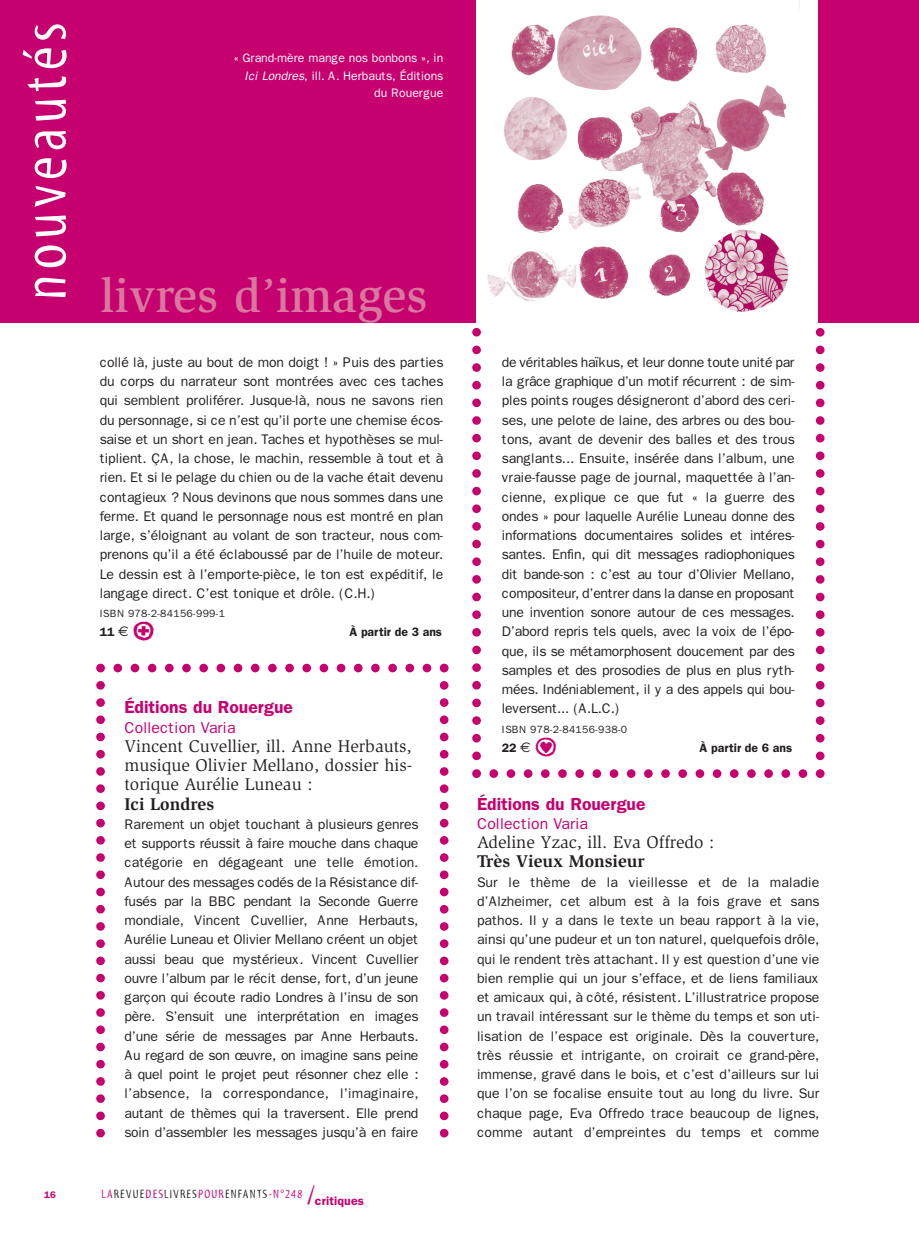
<style>
.page{position:relative;width:919px;height:1241px;background:#fff}
.page>*{position:absolute;margin:0;border:0;box-sizing:border-box;transform-origin:0 0}
.t1{font:63px "Myriad Tilt";letter-spacing:.08em;color:#fff}
.t2{font:500 49px "Slimbach";color:#d9789e}
.t3{font:35px "Ale Signs White LL";color:#c6006f}
.t4{font:17.5px/19.2px "Slimbach";color:#231f20;text-align:justify}
.t5{font:600 17.5px "Franklin Gothic";color:#c6006f}
.t6{font:700 17.5px "Slimbach";color:#231f20}
.t7{font:15.75px "Franklin Gothic";color:#c6006f}
.t8{font:14px/19.2px "Franklin Gothic";letter-spacing:-.01em;color:#231f20;text-align:justify}
.t9{font:12.25px/17.5px "Franklin Gothic";letter-spacing:-.005em;color:#fff;text-align:right}
.t10{font:12.25px "Myriad Tilt";letter-spacing:.1em;color:#231f20}
.t11{font:600 12.25px "Franklin Gothic";color:#231f20}
.t12{font:10.5px "Franklin Gothic";letter-spacing:.03em;color:#231f20}
.t13{font:600 9.62px "Franklin Gothic";color:#c6006f}
.s1{font-style:italic}
.s2{font-family:"Euro Sans";font-weight:400;font-size:14px}
.s3{color:#c6006f}
.s4{font-size:26.25px;color:#c6006f}
.s5{font-family:"Franklin Gothic";font-weight:600;color:#c6006f}
</style>
<div class="page">
<div style="left:0;top:0;width:919px;height:323px;background:#c6006f"></div>
<svg style="left:96px;top:664px;width:352px;height:474px"></svg>
<svg style="left:472px;top:310px;width:352px;height:468px"></svg>
<div style="left:477px;top:0;width:340px;height:323px;background:#fff"></div>
<img style="left:487px;top:15px;width:302px;height:297px">
<h1 class="t1" style="left:22px;top:301px;width:280px;rotate:-90deg">nouveautés</h1>
<p class="t13" style="left:44px;top:1191px;width:13px">16</p>
<p class="t9" style="left:234px;top:51px;width:211px">« Grand-mère mange nos bonbons », in<br><span class="s1">Ici Londres</span>, ill. A. Herbauts, Éditions du Rouergue</p>
<h2 class="t2" style="left:100px;top:276px;width:328px">livres d’images</h2>
<p class="t8" style="left:100px;top:354px;width:345px">collé là, juste au bout de mon doigt ! » Puis des parties du corps du narrateur sont montrées avec ces taches qui semblent proliférer. Jusque-là, nous ne savons rien du personnage, si ce n’est qu’il porte une chemise écos&shy;saise et un short en jean. Taches et hypothèses se mul&shy;tiplient. ÇA, la chose, le machin, ressemble à tout et à rien. Et si le pelage du chien ou de la vache était devenu contagieux ? Nous devinons que nous sommes dans une ferme. Et quand le personnage nous est montré en plan large, s’éloignant au volant de son tracteur, nous com&shy;prenons qu’il a été éclaboussé par de l’huile de moteur.<br>Le dessin est à l’emporte-pièce, le ton est expéditif, le langage direct. C’est tonique et drôle. (C.H.)</p>
<p class="t12" style="left:100px;top:610px;width:127px">ISBN 978-2-84156-999-1</p>
<p class="t11" style="left:100px;top:628px;width:30px">11 <span class="s2">€</span></p>
<h3 class="t3" style="left:132px;top:609px;width:24px">U</h3>
<p class="t11" style="left:349px;top:628px;width:94px">À partir de 3 ans</p>
<p class="t5" style="left:124px;top:701px;width:170px">Éditions du Rouergue</p>
<p class="t7" style="left:124px;top:722px;width:112px">Collection Varia</p>
<p class="t4" style="left:124px;top:738px;width:289px">Vincent Cuvellier, ill. Anne Herbauts, musique Olivier Mellano, dossier his&shy;torique Aurélie Luneau :</p>
<p class="t6" style="left:124px;top:797px;width:91px">Ici Londres</p>
<p class="t8" style="left:124px;top:816px;width:295px">Rarement un objet touchant à plusieurs genres et supports réussit à faire mouche dans chaque catégorie en dégageant une telle émotion.<br>Autour des messages codés de la Résistance dif&shy;fusés par la BBC pendant la Seconde Guerre mondiale, Vincent Cuvellier, Anne Herbauts, Aurélie Luneau et Olivier Mellano créent un objet aussi beau que mystérieux. Vincent Cuvellier ouvre l’album par le récit dense, fort, d’un jeune garçon qui écoute radio Londres à l’insu de son père. S’ensuit une interprétation en images d’une série de messages par Anne Herbauts.<br>Au regard de son œuvre, on imagine sans peine à quel point le projet peut résonner chez elle : l’absence, la correspondance, l’imaginaire, autant de thèmes qui la traversent. Elle prend soin d’assembler les messages jusqu’à en faire</p>
<p class="t10" style="left:101px;top:1189px;width:264px"><span class="s3">LA</span>REVUE<span class="s3">DES</span>LIVRES<span class="s3">POUR</span>ENFANTS<span class="s3">-N°248</span> <span class="s4">/</span><span class="s5">critiques</span></p>
<p class="t8" style="left:502px;top:354px;width:294px">de véritables haïkus, et leur donne toute unité par la grâce graphique d’un motif récurrent : de sim&shy;ples points rouges désigneront d’abord des ceri&shy;ses, une pelote de laine, des arbres ou des bou&shy;tons, avant de devenir des balles et des trous sanglants... Ensuite, insérée dans l’album, une vraie-fausse page de journal, maquettée à l’an&shy;cienne, explique ce que fut « la guerre des ondes » pour laquelle Aurélie Luneau donne des informations documentaires solides et intéres&shy;santes. Enfin, qui dit messages radiophoniques dit bande-son : c’est au tour d’Olivier Mellano, compositeur, d’entrer dans la danse en proposant une invention sonore autour de ces messages.<br>D’abord repris tels quels, avec la voix de l’épo&shy;que, ils se métamorphosent doucement par des samples et des prosodies de plus en plus ryth&shy;mées. Indéniablement, il y a des appels qui bou&shy;leversent... (A.L.C.)</p>
<p class="t12" style="left:502px;top:725px;width:127px">ISBN 978-2-84156-938-0</p>
<p class="t11" style="left:502px;top:744px;width:30px">22 <span class="s2">€</span></p>
<h3 class="t3" style="left:534px;top:724px;width:24px">B</h3>
<p class="t11" style="left:699px;top:744px;width:94px">À partir de 6 ans</p>
<p class="t5" style="left:477px;top:798px;width:170px">Éditions du Rouergue</p>
<p class="t7" style="left:477px;top:818px;width:112px">Collection Varia</p>
<p class="t4" style="left:477px;top:834px;width:239px">Adeline Yzac, ill. Eva Offredo :</p>
<p class="t6" style="left:477px;top:855px;width:169px">Très Vieux Monsieur</p>
<p class="t8" style="left:477px;top:873px;width:344px">Sur le thème de la vieillesse et de la maladie d’Alzheimer, cet album est à la fois grave et sans pathos. Il y a dans le texte un beau rapport à la vie, ainsi qu’une pudeur et un ton naturel, quelquefois drôle, qui le rendent très attachant. Il y est question d’une vie bien remplie qui un jour s’efface, et de liens familiaux et amicaux qui, à côté, résistent. L’illustratrice propose un travail intéressant sur le thème du temps et son uti&shy;lisation de l’espace est originale. Dès la couverture, très réussie et intrigante, on croirait ce grand-père, immense, gravé dans le bois, et c’est d’ailleurs sur lui que l’on se focalise ensuite tout au long du livre. Sur chaque page, Eva Offredo trace beaucoup de lignes, comme autant d’empreintes du temps et comme</p>
</div>
